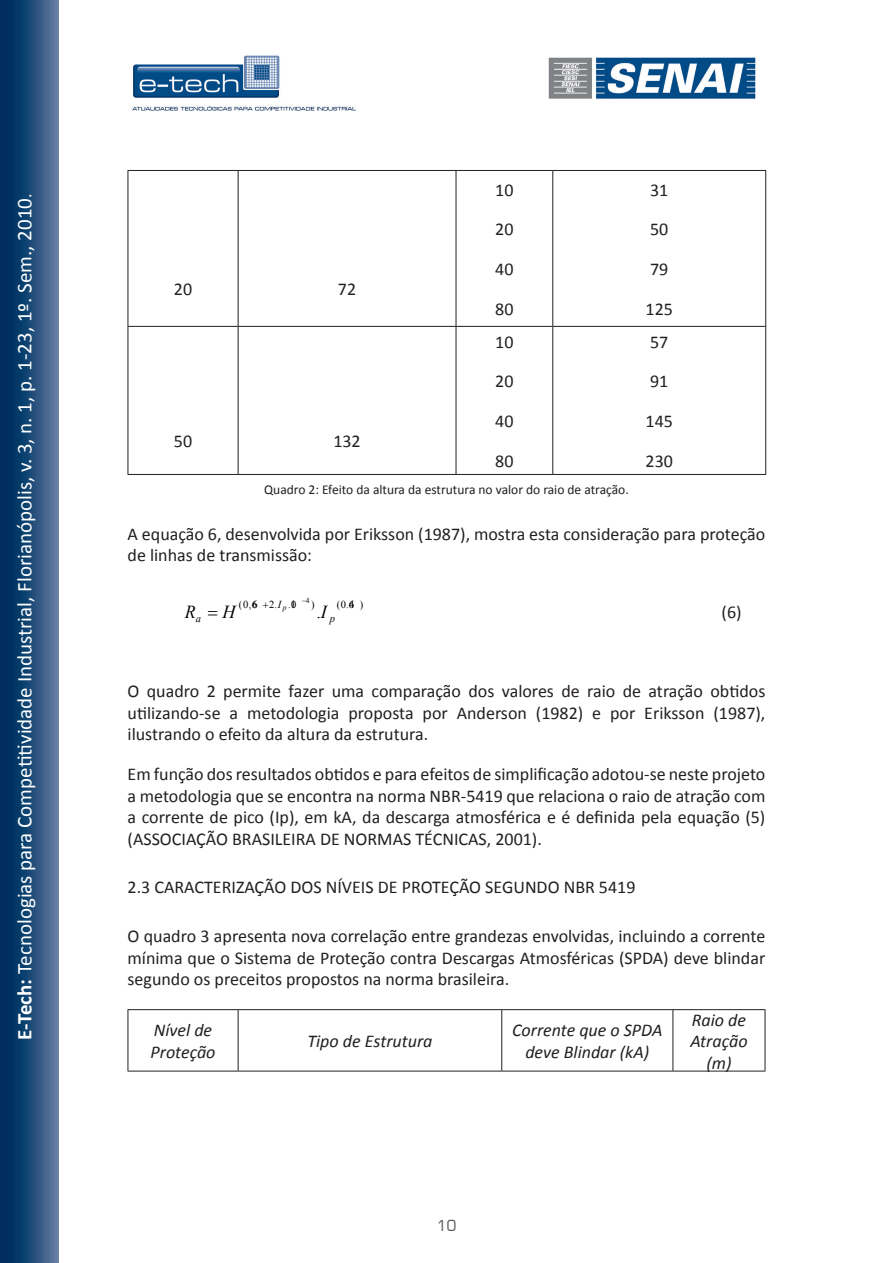
<style>
.page{position:relative;width:893px;height:1263px;background:#fff}
.page>*{position:absolute;margin:0;border:0;box-sizing:border-box;transform-origin:0 0}
.t1{font:21px "Calibri";color:#fff}
.t2{font:18.3px "Times New Roman";color:#000}
.t3{font:italic 18.3px "Times New Roman";color:#000}
.Nível_02{font:18px/21.6px "Calibri";color:#231f20;text-align:justify}
.t4{font:italic 18px/21.6px "Calibri";color:#231f20;text-align:center}
.t5{font:15px "Square 721 BT";color:#57585a}
.Legenda{font:13.5px "Calibri";color:#231f20}
.t6{font:10.65px "Times New Roman";color:#000}
.t7{font:italic 10.65px "Times New Roman";color:#000}
.t8{font:7.65px "Times New Roman";color:#000}
.t9{font:italic 7.65px "Times New Roman";color:#000}
.s1{font-weight:700}
.s2{font-size:18px}
.s3{font-style:italic}
</style>
<div class="page">
<svg style="left:0;top:0;width:58px;height:1263px;background:#214b78"></svg>
<img style="left:548px;top:57px;width:208px;height:42px">
<img style="left:132px;top:55px;width:224px;height:56px">
<hr style="left:128px;top:170px;width:110px;height:1px;background:#231f20">
<hr style="left:553px;top:170px;width:213px;height:1px;background:#231f20">
<hr style="left:128px;top:326px;width:110px;height:1px;background:#231f20">
<hr style="left:553px;top:326px;width:213px;height:1px;background:#231f20">
<hr style="left:128px;top:474px;width:110px;height:1px;background:#231f20">
<hr style="left:553px;top:474px;width:213px;height:1px;background:#231f20">
<hr style="left:128px;top:171px;width:1px;height:155px;background:#231f20">
<hr style="left:128px;top:327px;width:1px;height:147px;background:#231f20">
<hr style="left:765px;top:171px;width:1px;height:155px;background:#231f20">
<hr style="left:765px;top:327px;width:1px;height:147px;background:#231f20">
<hr style="left:238px;top:170px;width:218px;height:1px;background:#231f20">
<hr style="left:238px;top:171px;width:1px;height:155px;background:#231f20">
<hr style="left:238px;top:326px;width:218px;height:1px;background:#231f20">
<hr style="left:238px;top:327px;width:1px;height:147px;background:#231f20">
<hr style="left:238px;top:474px;width:218px;height:1px;background:#231f20">
<hr style="left:456px;top:170px;width:97px;height:1px;background:#231f20">
<hr style="left:456px;top:171px;width:1px;height:155px;background:#231f20">
<hr style="left:552px;top:171px;width:1px;height:155px;background:#231f20">
<hr style="left:456px;top:326px;width:97px;height:1px;background:#231f20">
<hr style="left:456px;top:327px;width:1px;height:147px;background:#231f20">
<hr style="left:552px;top:327px;width:1px;height:147px;background:#231f20">
<hr style="left:456px;top:474px;width:97px;height:1px;background:#231f20">
<hr style="left:128px;top:1009px;width:110px;height:1px;background:#231f20">
<hr style="left:128px;top:1010px;width:1px;height:61px;background:#231f20">
<hr style="left:238px;top:1009px;width:264px;height:1px;background:#231f20">
<hr style="left:238px;top:1010px;width:1px;height:61px;background:#231f20">
<hr style="left:502px;top:1009px;width:171px;height:1px;background:#231f20">
<hr style="left:501px;top:1010px;width:1px;height:61px;background:#231f20">
<hr style="left:673px;top:1009px;width:92px;height:1px;background:#231f20">
<hr style="left:672px;top:1010px;width:1px;height:61px;background:#231f20">
<hr style="left:765px;top:1010px;width:1px;height:61px;background:#231f20">
<hr style="left:128px;top:1071px;width:110px;height:1px;background:#231f20">
<hr style="left:238px;top:1071px;width:264px;height:1px;background:#231f20">
<hr style="left:502px;top:1071px;width:171px;height:1px;background:#231f20">
<hr style="left:673px;top:1071px;width:92px;height:1px;background:#231f20">
<p class="t1" style="left:12px;top:1040px;width:848px;rotate:-90deg"><span class="s1">E-Tech:</span> Tecnologias para Competitividade Industrial, Florianópolis, v. 3, n. 1, p. 1-23, 1º. Sem., 2010<span class="s2">.</span></p>
<p class="Nível_02" style="left:174px;top:277px;width:20px">20</p>
<p class="Nível_02" style="left:338px;top:277px;width:20px">72</p>
<p class="Nível_02" style="left:174px;top:429px;width:20px">50</p>
<p class="Nível_02" style="left:333px;top:429px;width:29px">132</p>
<p class="Nível_02" style="left:495px;top:178px;width:20px">10</p>
<p class="Nível_02" style="left:495px;top:218px;width:20px">20</p>
<p class="Nível_02" style="left:495px;top:257px;width:20px">40</p>
<p class="Nível_02" style="left:495px;top:297px;width:20px">80</p>
<p class="Nível_02" style="left:495px;top:330px;width:20px">10</p>
<p class="Nível_02" style="left:495px;top:370px;width:20px">20</p>
<p class="Nível_02" style="left:495px;top:409px;width:20px">40</p>
<p class="Nível_02" style="left:495px;top:449px;width:20px">80</p>
<p class="Nível_02" style="left:650px;top:178px;width:20px">31</p>
<p class="Nível_02" style="left:650px;top:218px;width:20px">50</p>
<p class="Nível_02" style="left:650px;top:257px;width:20px">79</p>
<p class="Nível_02" style="left:646px;top:297px;width:29px">125</p>
<p class="Nível_02" style="left:650px;top:330px;width:20px">57</p>
<p class="Nível_02" style="left:650px;top:370px;width:20px">91</p>
<p class="Nível_02" style="left:646px;top:409px;width:29px">145</p>
<p class="Nível_02" style="left:646px;top:449px;width:29px">230</p>
<p class="Legenda" style="left:264px;top:481px;width:366px">Quadro 2: Efeito da altura da estrutura no valor do raio de atração.</p>
<p class="Nível_02" style="left:128px;top:522px;width:639px">A equação 6, desenvolvida por Eriksson (1987), mostra esta consideração para proteção de linhas de transmissão:</p>
<p class="t6" style="left:239px;top:597px;width:59px">(0,6 2. .10</p>
<p class="t6" style="left:311px;top:597px;width:5px">)</p>
<p class="t6" style="left:337px;top:597px;width:28px">(0.64 )</p>
<p class="t8" style="left:302px;top:595px;width:9px">−4</p>
<p class="t7" style="left:278px;top:597px;width:5px">I</p>
<p class="t3" style="left:185px;top:599px;width:12px">R</p>
<p class="t3" style="left:223px;top:599px;width:14px">H</p>
<p class="t9" style="left:283px;top:603px;width:5px">p</p>
<p class="Nível_02" style="left:722px;top:600px;width:22px">(6)</p>
<p class="t2" style="left:316px;top:599px;width:12px">.<span class="s3">I</span></p>
<p class="t7" style="left:196px;top:611px;width:7px">a</p>
<p class="t7" style="left:330px;top:611px;width:7px">p</p>
<p class="Nível_02" style="left:128px;top:680px;width:639px">O quadro 2 permite fazer uma comparação dos valores de raio de atração obtidos utilizando-se a metodologia proposta por Anderson (1982) e por Eriksson (1987), ilustrando o efeito da altura da estrutura.</p>
<p class="Nível_02" style="left:128px;top:762px;width:639px">Em função dos resultados obtidos e para efeitos de simplificação adotou-se neste projeto a metodologia que se encontra na norma NBR-5419 que relaciona o raio de atração com a corrente de pico (Ip), em kA, da descarga atmosférica e é definida pela equação (5) (ASSOCIAÇÃO BRASILEIRA DE NORMAS TÉCNICAS, 2001).</p>
<p class="Nível_02" style="left:128px;top:876px;width:509px">2.3 CARACTERIZAÇÃO DOS NÍVEIS DE PROTEÇÃO SEGUNDO NBR 5419</p>
<p class="Nível_02" style="left:128px;top:924px;width:639px">O quadro 3 apresenta nova correlação entre grandezas envolvidas, incluindo a corrente mínima que o Sistema de Proteção contra Descargas Atmosféricas (SPDA) deve blindar segundo os preceitos propostos na norma brasileira.</p>
<p class="t4" style="left:151px;top:1019px;width:66px;text-align:left">Nível de<br>Proteção</p>
<p class="t4" style="left:307px;top:1029px;width:127px">Tipo de Estrutura</p>
<p class="t4" style="left:512px;top:1019px;width:152px">Corrente que o SPDA deve Blindar (kA)</p>
<p class="t4" style="left:690px;top:1008px;width:59px">Raio de<br>Atração (m)</p>
<p class="t5" style="left:436px;top:1216px;width:22px">10</p>
</div>
